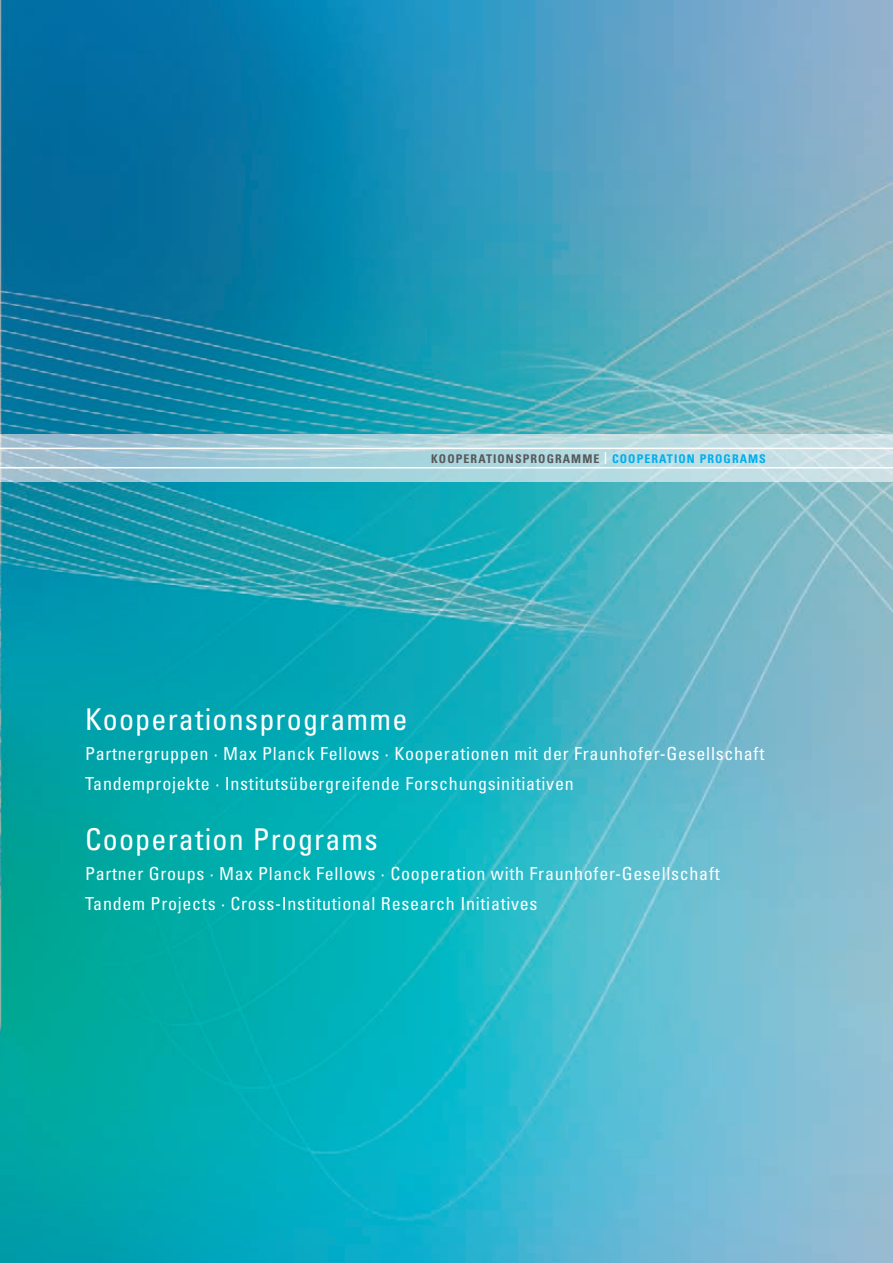
<style>
.page{position:relative;width:893px;height:1263px;background:#fff}
.page>*{position:absolute;margin:0;border:0;box-sizing:border-box;transform-origin:0 0}
.t1{font:condensed 30px "Univers LT";letter-spacing:.04em;color:#fff}
.t2{font:condensed 18px/30px "Univers LT";letter-spacing:.04em;color:#fff}
.t3{font:700 condensed 12px "Univers LT";letter-spacing:.09em;color:#57585a}
.s1{color:#fff}
.s2{color:#00aeef}
</style>
<div class="page">
<img style="left:0;top:0;width:893px;height:1263px">
<img style="left:0;top:435px;width:893px;height:47px">
<hr style="left:0;top:448px;width:893px;height:1px;background:#fff">
<hr style="left:0;top:467px;width:893px;height:1px;background:#fff">
<p class="t3" style="left:431px;top:451px;width:336px">KOOPERATIONSPROGRAMME <span class="s1">|</span> <span class="s2">COOPERATION PROGRAMS</span></p>
<h1 class="t1" style="left:85px;top:700px;width:324px">Kooperationsprogramme</h1>
<p class="t2" style="left:85px;top:738px;width:681px">Partnergruppen · Max Planck Fellows · Kooperationen mit der Fraunhofer-Gesellschaft<br>Tandemprojekte · Institutsübergreifende Forschungsinitiativen</p>
<h1 class="t1" style="left:85px;top:820px;width:294px">Cooperation Programs</h1>
<p class="t2" style="left:85px;top:858px;width:636px">Partner Groups · Max Planck Fellows · Cooperation with Fraunhofer-Gesellschaft<br>Tandem Projects · Cross-Institutional Research Initiatives</p>
</div>
